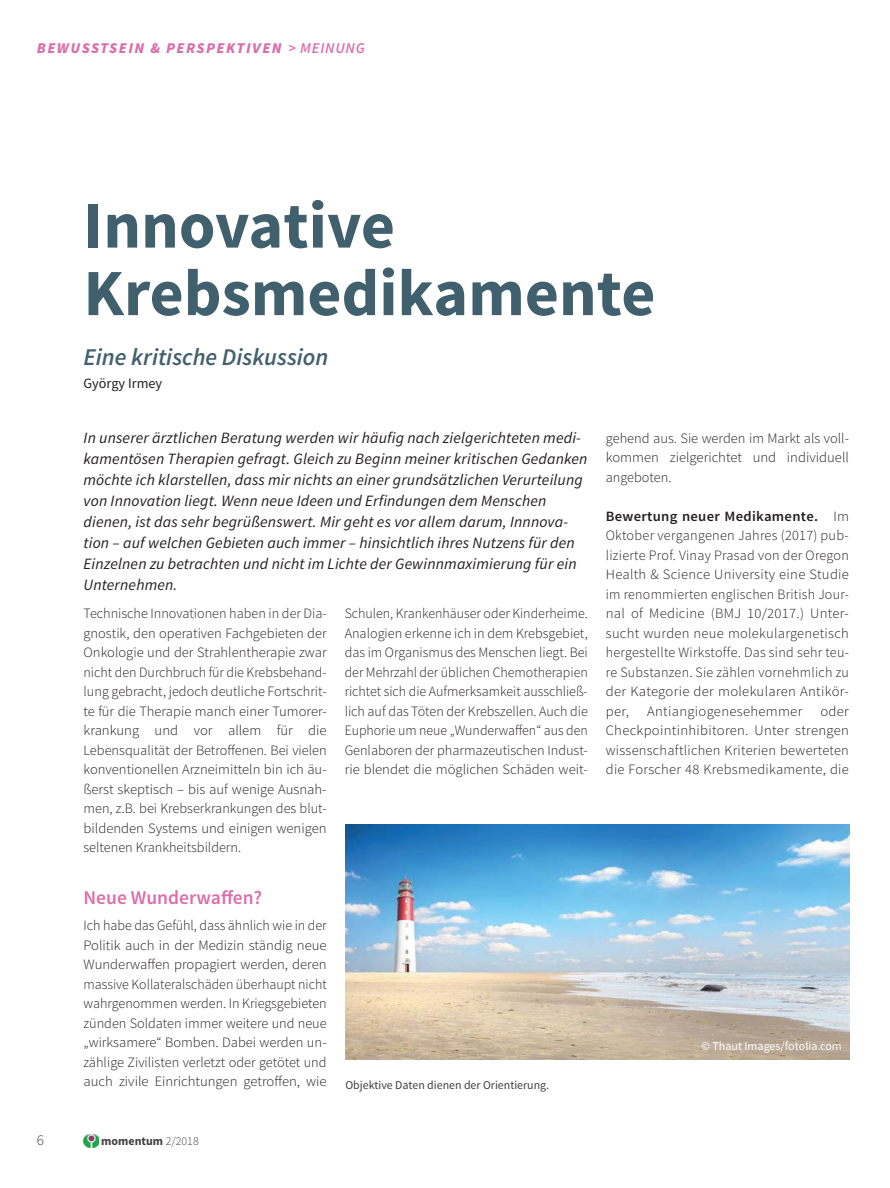
<style>
.page{position:relative;width:890px;height:1188px;background:#fff}
.page>*{position:absolute;margin:0;border:0;box-sizing:border-box;transform-origin:0 0}
.t1{font:700 66px/67.5px "Source Sans Pro";color:#41606e}
.t2{font:italic 600 24px "Source Sans Pro";color:#41606e}
.t3{font:600 19.5px "Source Sans Pro";color:#da6fab}
.t4{font:italic 15.75px/21px "Source Sans Pro";letter-spacing:.01em;color:#231f20}
.t5{font:italic 900 15px "Source Sans Pro";letter-spacing:.1em;color:#da6eab}
.t6{font:300 15px "Source Sans Pro";color:#404041}
.t7{font:300 14.25px/19.5px "Source Sans Pro";color:#231f20;text-align:justify}
.t8{font:300 14.25px "Source Sans Pro";letter-spacing:.02em;color:#231f20}
.t9{font:14.25px "Source Sans Pro";color:#231f20}
.t10{font:12px "Source Sans Pro";color:#404041}
.t11{font:12px "Source Sans Pro";color:#fff}
.t12{font:700 12px "Source Sans Pro";color:#404041}
.s1{font-weight:600}
.s2{font-weight:300}
</style>
<div class="page">
<img style="left:84px;top:1134px;width:15px;height:13px">
<img style="left:345px;top:824px;width:505px;height:235px">
<p class="t5" style="left:37px;top:39px;width:330px">BEWUSSTSEIN &amp; PERSPEKTIVEN <span class="s1">&gt; MEINUNG</span></p>
<h1 class="t1" style="left:84px;top:191px;width:573px">Innovative<br>Krebsmedikamente</h1>
<h2 class="t2" style="left:84px;top:342px;width:246px">Eine kritische Diskussion</h2>
<p class="t9" style="left:84px;top:378px;width:80px">György Irmey</p>
<p class="t4" style="left:84px;top:428px;width:505px">In unserer ärztlichen Beratung werden wir häufig nach zielgerichteten medi&shy;kamentösen Therapien gefragt. Gleich zu Beginn meiner kritischen Gedanken möchte ich klarstellen, dass mir nichts an einer grundsätzlichen Verurteilung von Innovation liegt. Wenn neue Ideen und Erfindungen dem Menschen dienen, ist das sehr begrüßenswert. Mir geht es vor allem darum, Innnova&shy;tion – auf welchen Gebieten auch immer – hinsichtlich ihres Nutzens für den Einzelnen zu betrachten und nicht im Lichte der Gewinnmaximierung für ein Unternehmen.</p>
<p class="t7" style="left:84px;top:605px;width:245px">Technische Innovationen haben in der Dia&shy;gnostik, den operativen Fachgebieten der Onkologie und der Strahlentherapie zwar nicht den Durchbruch für die Krebsbehand&shy;lung gebracht, jedoch deutliche Fortschrit&shy;te für die Therapie manch einer Tumorer&shy;krankung und vor allem für die Lebensqualität der Betroffenen. Bei vielen konventionellen Arzneimitteln bin ich äu&shy;ßerst skeptisch – bis auf wenige Ausnah&shy;men, z.B. bei Krebserkrankungen des blut&shy;bildenden Systems und einigen wenigen seltenen Krankheitsbildern.</p>
<h3 class="t3" style="left:84px;top:890px;width:180px">Neue Wunderwaffen?</h3>
<p class="t7" style="left:84px;top:917px;width:245px">Ich habe das Gefühl, dass ähnlich wie in der Politik auch in der Medizin ständig neue Wunderwaffen propagiert werden, deren massive Kollateralschäden überhaupt nicht wahrgenommen werden. In Kriegsgebieten zünden Soldaten immer weitere und neue „wirksamere“ Bomben. Dabei werden un&shy;zählige Zivilisten verletzt oder getötet und auch zivile Einrichtungen getroffen, wie</p>
<p class="t7" style="left:606px;top:429px;width:245px">gehend aus. Sie werden im Markt als voll&shy;kommen zielgerichtet und individuell angeboten.</p>
<p class="t7" style="left:606px;top:507px;width:245px"><span class="s1">Bewertung neuer Medikamente.</span> Im Oktober vergangenen Jahres (2017) pub&shy;lizierte Prof. Vinay Prasad von der Oregon Health &amp; Science University eine Studie im renommierten englischen British Jour&shy;nal of Medicine (BMJ 10/2017.) Unter&shy;sucht wurden neue molekulargenetisch hergestellte Wirkstoffe. Das sind sehr teu&shy;re Substanzen. Sie zählen vornehmlich zu der Kategorie der molekularen Antikör&shy;per,</p>
<p class="t7" style="left:345px;top:605px;width:245px">Schulen, Krankenhäuser oder Kinderheime.<br>Analogien erkenne ich in dem Krebsgebiet, das im Organismus des Menschen liegt. Bei der Mehrzahl der üblichen Chemotherapien richtet sich die Aufmerksamkeit ausschließ&shy;lich auf das Töten der Krebszellen. Auch die Euphorie um neue „Wunderwaffen“ aus den Genlaboren der pharmazeutischen Indust&shy;rie blendet die möglichen Schäden weit-</p>
<p class="t7" style="left:606px;top:702px;width:245px;text-indent:215px">oder Checkpointinhibitoren. Unter strengen wissenschaftlichen Kriterien bewerteten die Forscher 48 Krebsmedikamente, die</p>
<p class="t8" style="left:647px;top:705px;width:157px">Antiangiogenesehemmer</p>
<p class="t11" style="left:701px;top:1041px;width:142px">© Thaut Images/fotolia.com</p>
<p class="t10" style="left:345px;top:1080px;width:205px">Objektive Daten dienen der Orientierung.</p>
<p class="t6" style="left:37px;top:1134px;width:9px">6</p>
<p class="t12" style="left:101px;top:1133px;width:99px">momentum <span class="s2">2/2018</span></p>
</div>
